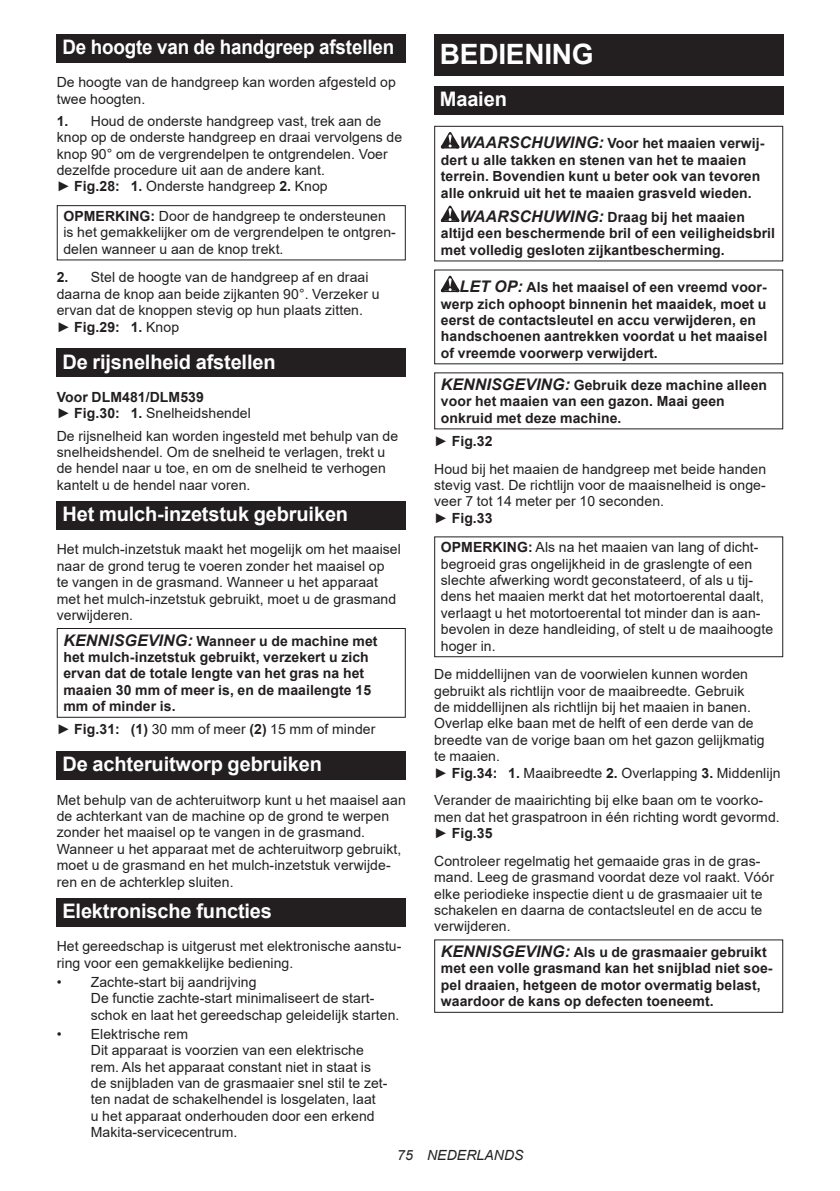
<style>
.page{position:relative;width:840px;height:1191px;background:#fff}
.page>*{position:absolute;margin:0;border:0;box-sizing:border-box;transform-origin:0 0}
.t1{font:700 28px "Arial";letter-spacing:-.01em;color:#fff}
.t2{font:700 20px "Arial";letter-spacing:-.01em;color:#fff}
.t3{font:700 20px "Arial";letter-spacing:-.01em;color:#fff;scale:.94 1}
.t4{font:14px/16.4px "Arial";letter-spacing:.005em;color:#231f20}
.t5{font:700 14px/16.4px "Arial";letter-spacing:.005em;color:#231f20}
.t6{font:italic 14px "Arial";letter-spacing:.005em;color:#231f20}
.s1{font-weight:700}
.s2{font-weight:400}
.s3{font-style:italic;font-size:16px}
</style>
<div class="page">
<div style="left:57px;top:34px;width:348px;height:29px;background:#231f20"></div>
<div style="left:57px;top:205px;width:348px;height:55px;border:1px solid #231f20"></div>
<div style="left:57px;top:349px;width:348px;height:28px;background:#231f20"></div>
<div style="left:57px;top:501px;width:348px;height:28px;background:#231f20"></div>
<div style="left:57px;top:628px;width:348px;height:90px;border:1px solid #231f20"></div>
<div style="left:57px;top:751px;width:348px;height:28px;background:#231f20"></div>
<div style="left:57px;top:898px;width:348px;height:28px;background:#231f20"></div>
<div style="left:434px;top:34px;width:348px;height:41px;background:#231f20"></div>
<div style="left:434px;top:86px;width:348px;height:29px;background:#231f20"></div>
<svg style="left:440px;top:132px;width:19px;height:16px"></svg>
<svg style="left:440px;top:206px;width:19px;height:16px"></svg>
<div style="left:434px;top:126px;width:348px;height:135px;border:1px solid #231f20"></div>
<svg style="left:440px;top:276px;width:19px;height:16px"></svg>
<div style="left:434px;top:536px;width:348px;height:121px;border:1px solid #231f20"></div>
<h2 class="t3" style="left:62px;top:39px;width:354px">De hoogte van de handgreep afstellen</h2>
<p class="t4" style="left:57px;top:75px;width:340px">De hoogte van de handgreep kan worden afgesteld op twee hoogten.</p>
<p class="t4" style="left:57px;top:114px;width:347px"><span class="s1">1.</span> Houd de onderste handgreep vast, trek aan de knop op de onderste handgreep en draai vervolgens de knop 90° om de vergrendelpen te ontgrendelen. Voer dezelfde procedure uit aan de andere kant.<br>► <span class="s1">Fig.28: 1.</span> Onderste handgreep <span class="s1">2.</span> Knop</p>
<p class="t4" style="left:63px;top:209px;width:334px"><span class="s1">OPMERKING:</span> Door de handgreep te ondersteunen is het gemakkelijker om de vergrendelpen te ontgren&shy;delen wanneer u aan de knop trekt.</p>
<p class="t4" style="left:57px;top:270px;width:324px"><span class="s1">2.</span> Stel de hoogte van de handgreep af en draai daarna de knop aan beide zijkanten 90°. Verzeker u ervan dat de knoppen stevig op hun plaats zitten. ► <span class="s1">Fig.29: 1.</span> Knop</p>
<h2 class="t2" style="left:62px;top:354px;width:214px">De rijsnelheid afstellen</h2>
<p class="t5" style="left:57px;top:390px;width:195px">Voor DLM481/DLM539<br><span class="s2">►</span> Fig.30: 1. <span class="s2">Snelheidshendel</span></p>
<p class="t4" style="left:57px;top:427px;width:343px">De rijsnelheid kan worden ingesteld met behulp van de snelheidshendel. Om de snelheid te verlagen, trekt u de hendel naar u toe, en om de snelheid te verhogen kantelt u de hendel naar voren.</p>
<h2 class="t2" style="left:62px;top:506px;width:287px">Het mulch-inzetstuk gebruiken</h2>
<p class="t4" style="left:57px;top:541px;width:345px">Het mulch-inzetstuk maakt het mogelijk om het maaisel naar de grond terug te voeren zonder het maaisel op<br>te vangen in de grasmand. Wanneer u het apparaat met het mulch-inzetstuk gebruikt, moet u de grasmand verwijderen.</p>
<p class="t5" style="left:63px;top:633px;width:315px"><span class="s3">KENNISGEVING:</span> Wanneer u de machine met het mulch-inzetstuk gebruikt, verzekert u zich ervan dat de totale lengte van het gras na het maaien 30 mm of meer is, en de maailengte 15 mm of minder is.</p>
<p class="t4" style="left:57px;top:721px;width:320px">► <span class="s1">Fig.31: (1)</span> 30 mm of meer <span class="s1">(2)</span> 15 mm of minder</p>
<h2 class="t2" style="left:62px;top:756px;width:261px">De achteruitworp gebruiken</h2>
<p class="t4" style="left:57px;top:792px;width:350px">Met behulp van de achteruitworp kunt u het maaisel aan de achterkant van de machine op de grond te werpen zonder het maaisel op te vangen in de grasmand.<br>Wanneer u het apparaat met de achteruitworp gebruikt, moet u de grasmand en het mulch-inzetstuk verwijde&shy;ren en de achterklep sluiten.</p>
<h2 class="t2" style="left:62px;top:903px;width:211px">Elektronische functies</h2>
<p class="t4" style="left:57px;top:939px;width:346px">Het gereedschap is uitgerust met elektronische aanstu&shy;ring voor een gemakkelijke bediening.</p>
<p class="t4" style="left:91px;top:973px;width:310px;text-indent:-34px">• Zachte-start bij aandrijving<br>De functie zachte-start minimaliseert de start&shy;schok en laat het gereedschap geleidelijk starten.</p>
<p class="t4" style="left:91px;top:1027px;width:298px;text-indent:-34px">• Elektrische rem<br>Dit apparaat is voorzien van een elektrische rem. Als het apparaat constant niet in staat is de snijbladen van de grasmaaier snel stil te zet&shy;ten nadat de schakelhendel is losgelaten, laat<br>u het apparaat onderhouden door een erkend Makita-servicecentrum.</p>
<h1 class="t1" style="left:439px;top:43px;width:155px">BEDIENING</h1>
<h2 class="t2" style="left:439px;top:91px;width:68px">Maaien</h2>
<p class="t5" style="left:440px;top:136px;width:325px;text-indent:19px"><span class="s3">WAARSCHUWING:</span> Voor het maaien verwij&shy;dert u alle takken en stenen van het te maaien terrein. Bovendien kunt u beter ook van tevoren alle onkruid uit het te maaien grasveld wieden.</p>
<p class="t5" style="left:440px;top:210px;width:335px;text-indent:19px"><span class="s3">WAARSCHUWING:</span> Draag bij het maaien altijd een beschermende bril of een veiligheidsbril met volledig gesloten zijkantbescherming.</p>
<p class="t5" style="left:440px;top:280px;width:328px;text-indent:19px"><span class="s3">LET OP:</span> Als het maaisel of een vreemd voor&shy;werp zich ophoopt binnenin het maaidek, moet u eerst de contactsleutel en accu verwijderen, en handschoenen aantrekken voordat u het maaisel of vreemde voorwerp verwijdert.</p>
<p class="t5" style="left:440px;top:378px;width:327px"><span class="s3">KENNISGEVING:</span> Gebruik deze machine alleen voor het maaien van een gazon. Maai geen onkruid met deze machine.</p>
<p class="t4" style="left:434px;top:427px;width:333px;line-height:27.8px">► <span class="s1">Fig.32<br></span>Houd bij het maaien de handgreep met beide handen</p>
<p class="t4" style="left:434px;top:477px;width:333px">stevig vast. De richtlijn voor de maaisnelheid is onge&shy;veer 7 tot 14 meter per 10 seconden.<br>► <span class="s1">Fig.33</span></p>
<p class="t4" style="left:440px;top:540px;width:333px"><span class="s1">OPMERKING:</span> Als na het maaien van lang of dicht&shy;begroeid gras ongelijkheid in de graslengte of een slechte afwerking wordt geconstateerd, of als u tij&shy;dens het maaien merkt dat het motortoerental daalt, verlaagt u het motortoerental tot minder dan is aan&shy;bevolen in deze handleiding, of stelt u de maaihoogte hoger in.</p>
<p class="t4" style="left:434px;top:666px;width:348px">De middellijnen van de voorwielen kunnen worden gebruikt als richtlijn voor de maaibreedte. Gebruik<br>de middellijnen als richtlijn bij het maaien in banen.<br>Overlap elke baan met de helft of een derde van de breedte van de vorige baan om het gazon gelijkmatig<br>te maaien.<br>► <span class="s1">Fig.34: 1.</span> Maaibreedte <span class="s1">2.</span> Overlapping <span class="s1">3.</span> Middenlijn</p>
<p class="t4" style="left:434px;top:792px;width:347px">Verander de maairichting bij elke baan om te voorko&shy;men dat het graspatroon in één richting wordt gevormd. ► <span class="s1">Fig.35</span></p>
<p class="t4" style="left:434px;top:854px;width:341px">Controleer regelmatig het gemaaide gras in de gras&shy;mand. Leeg de grasmand voordat deze vol raakt. Vóór elke periodieke inspectie dient u de grasmaaier uit te schakelen en daarna de contactsleutel en de accu te verwijderen.</p>
<p class="t5" style="left:440px;top:945px;width:333px"><span class="s3">KENNISGEVING:</span> Als u de grasmaaier gebruikt met een volle grasmand kan het snijblad niet soe&shy;pel draaien, hetgeen de motor overmatig belast, waardoor de kans op defecten toeneemt.</p>
<p class="t6" style="left:397px;top:1150px;width:128px">75 NEDERLANDS</p>
</div>
